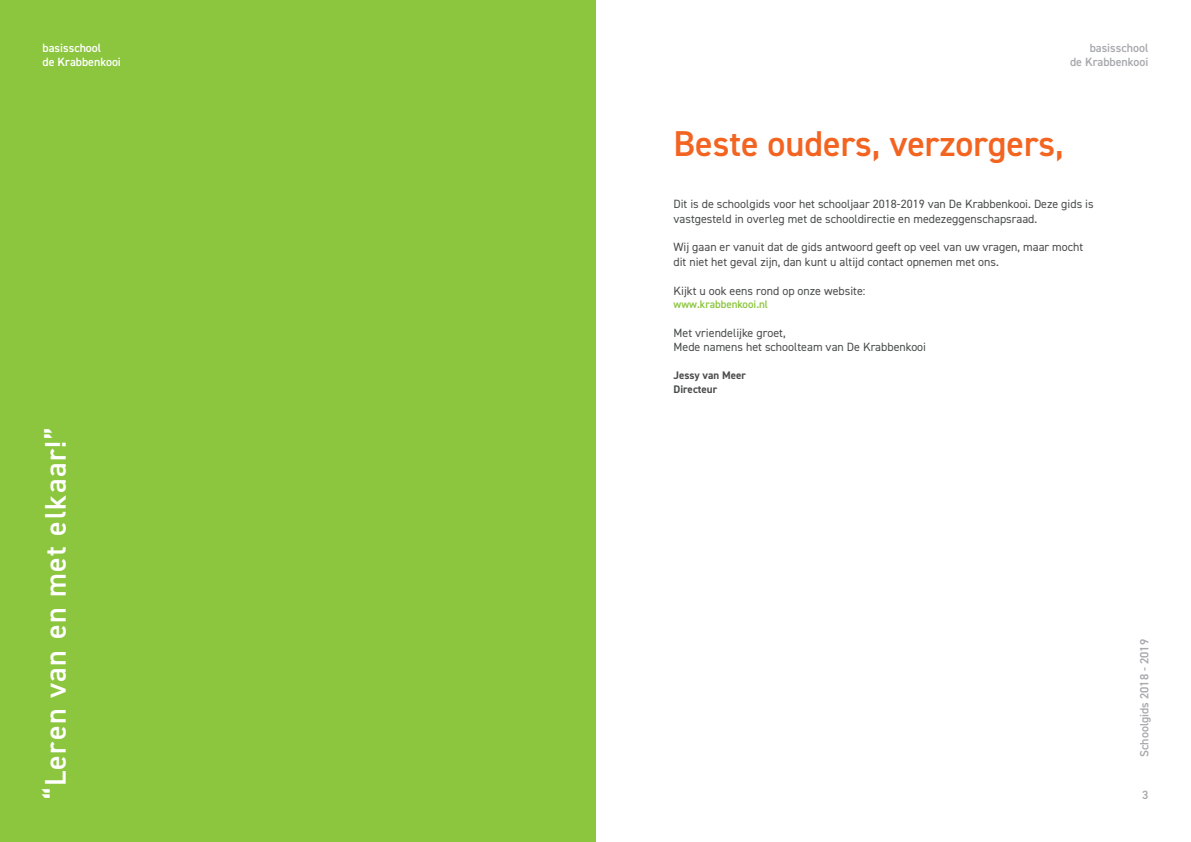
<style>
.page{position:relative;width:1191px;height:842px;background:#fff}
.page>*{position:absolute;margin:0;border:0;box-sizing:border-box;transform-origin:0 0}
.t1{font:600 36px "DIN2014";color:#f36421}
.t2{font:600 29.9px "DIN2014";letter-spacing:.05em;color:#fff}
.t3{font:12px/14.4px "DIN2014";color:#4b4c4d}
.t4{font:600 12px/14.4px "DIN2014";color:#a8a9ad;text-align:right}
.t5{font:600 12px/14.4px "DIN2014";color:#fff}
.t6{font:700 11px "DIN2014";color:#4b4c4d}
.t7{font:600 11px "DIN2014";color:#8bc63e}
</style>
<div class="page">
<div style="left:0;top:0;width:595px;height:842px;background:#8bc63e"></div>
<p class="t5" style="left:43px;top:40px;width:80px">basisschool<br>de Krabbenkooi</p>
<h2 class="t2" style="left:36px;top:799px;width:373px;rotate:-90deg">“Leren van en met elkaar!”</h2>
<p class="t4" style="left:1070px;top:40px;width:80px">basisschool<br>de Krabbenkooi</p>
<p class="t1" style="left:673px;top:119px;width:392px">Beste ouders, verzorgers,</p>
<p class="t3" style="left:673px;top:197px;width:422px">Dit is de schoolgids voor het schooljaar 2018-2019 van De Krabbenkooi. Deze gids is vastgesteld in overleg met de schooldirectie en medezeggenschapsraad.</p>
<p class="t3" style="left:673px;top:240px;width:411px">Wij gaan er vanuit dat de gids antwoord geeft op veel van uw vragen, maar mocht dit niet het geval zijn, dan kunt u altijd contact opnemen met ons.</p>
<p class="t3" style="left:673px;top:283px;width:193px">Kijkt u ook eens rond op onze website:</p>
<p class="t7" style="left:673px;top:297px;width:96px">www.krabbenkooi.nl</p>
<p class="t3" style="left:673px;top:325px;width:114px">Met vriendelijke groet,</p>
<p class="t3" style="left:673px;top:339px;width:254px">Mede namens het schoolteam van De Krabbenkooi</p>
<p class="t6" style="left:673px;top:367px;width:74px">Jessy van Meer</p>
<p class="t6" style="left:673px;top:382px;width:45px">Directeur</p>
<p class="t4" style="left:1136px;top:757px;width:119px;rotate:-90deg">Schoolgids 2018 - 2019</p>
<p class="t4" style="left:1142px;top:788px;width:8px">3</p>
</div>
